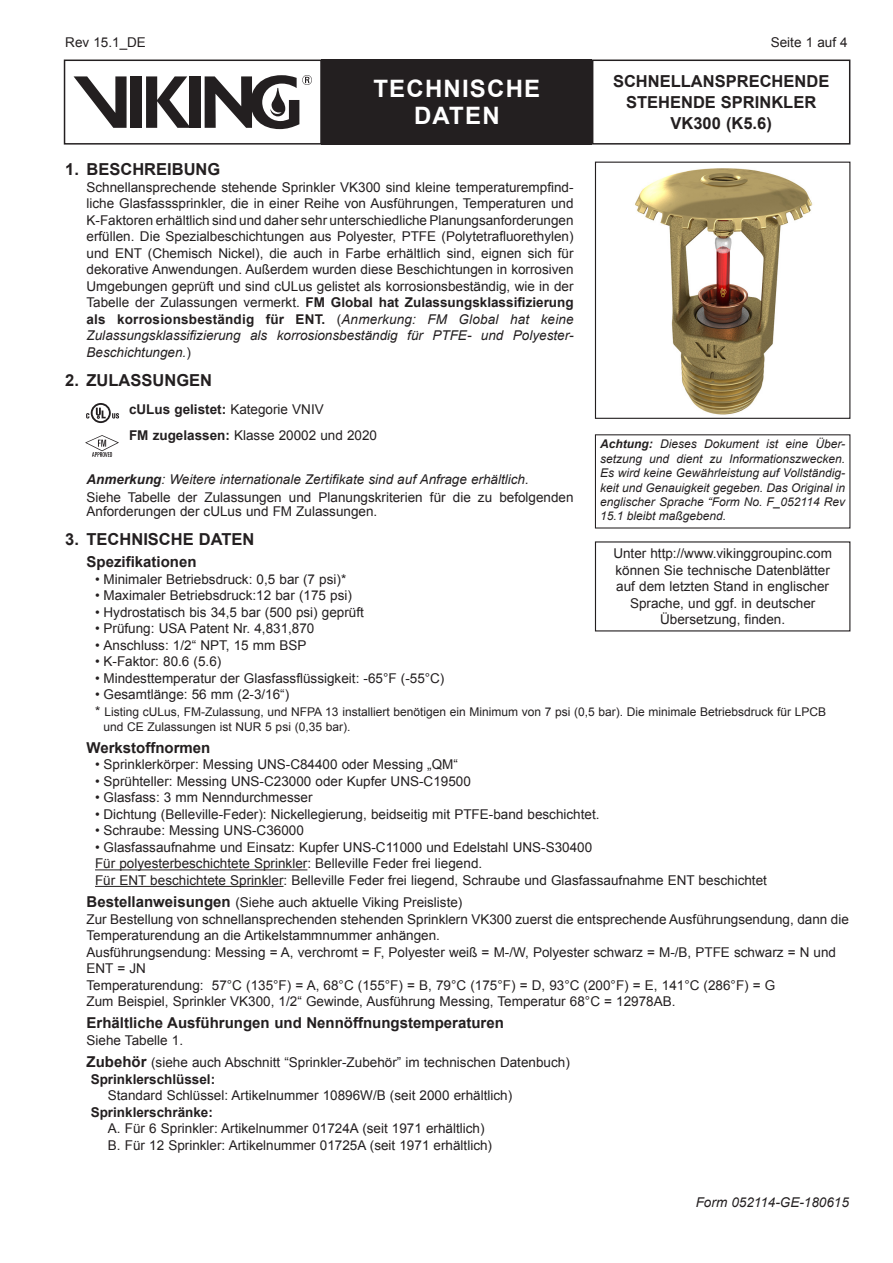
<style>
.page{position:relative;width:893px;height:1263px;background:#fff}
.page>*{position:absolute;margin:0;border:0;box-sizing:border-box;transform-origin:0 0}
.t1{font:700 24px/27px "Arial";letter-spacing:.05em;color:#fff;text-align:center}
.heading_1{font:700 16.5px/21px "Arial";color:#231f20;text-align:center}
.heading_3{font:700 15px "Arial";color:#231f20}
.body{font:13.5px/16.5px "Arial";color:#231f20}
.List_Bullet{font:13.5px "Arial";color:#231f20}
.Indented_nr{font:13.5px "Arial";color:#231f20}
.heading_3-2{font:13.5px "Arial";color:#231f20}
.body-2{font:italic 13.5px "Arial";color:#231f20}
.body-3{font:700 13.5px "Arial";color:#231f20}
.t2{font:italic 12px/14.4px "Arial";color:#231f20;text-align:justify}
.List_Bullet-2{font:12px/15px "Arial";color:#231f20}
.s1{font-weight:700}
.s2{font-style:italic}
.s3{font-weight:400}
.s4{font-size:13.5px}
.s5{font-weight:700;font-size:15px}
</style>
<div class="page">
<div style="left:592px;top:60px;width:258px;height:85px;border:2px solid #231f20"></div>
<div style="left:322px;top:60px;width:270px;height:85px;background:#231f20"></div>
<div style="left:189px;top:76px;width:11px;height:52px;background:#231f20"></div>
<div style="left:131px;top:76px;width:11px;height:52px;background:#231f20"></div>
<svg style="left:146px;top:76px;width:43px;height:52px"></svg>
<svg style="left:74px;top:76px;width:53px;height:52px"></svg>
<svg style="left:205px;top:75px;width:107px;height:54px"></svg>
<div style="left:64px;top:60px;width:258px;height:85px;border:2px solid #231f20"></div>
<hr style="left:95px;top:869px;width:212px;height:1px;background:#231f20">
<hr style="left:95px;top:886px;width:188px;height:1px;background:#231f20">
<svg style="left:112px;top:413px;width:7px;height:5px"></svg>
<svg style="left:91px;top:403px;width:20px;height:20px"></svg>
<svg style="left:93px;top:405px;width:16px;height:16px"></svg>
<svg style="left:96px;top:408px;width:10px;height:10px"></svg>
<svg style="left:86px;top:413px;width:3px;height:5px"></svg>
<svg style="left:85px;top:435px;width:34px;height:22px"></svg>
<img style="left:635px;top:168px;width:178px;height:247px">
<div style="left:595px;top:162px;width:255px;height:257px;border:1px solid #231f20"></div>
<p class="body" style="left:65px;top:34px;width:82px">Rev 15.1_DE</p>
<p class="body" style="left:771px;top:34px;width:78px">Seite 1 auf 4</p>
<h1 class="t1" style="left:373px;top:76px;width:168px">TECHNISCHE<br>DATEN</h1>
<p class="heading_1" style="left:613px;top:71px;width:218px">SCHNELLANSPRECHENDE<br>STEHENDE SPRINKLER<br>VK300 (K5.6)</p>
<p class="heading_1" style="left:65px;top:159px;width:157px">1. BESCHREIBUNG</p>
<p class="body" style="left:87px;top:179px;width:489px;text-align:justify">Schnellansprechende stehende Sprinkler VK300 sind kleine temperaturempfind&shy;liche Glasfasssprinkler, die in einer Reihe von Ausführungen, Temperaturen und K-Faktoren erhältlich sind und daher sehr unterschiedliche Planungsanforderungen erfüllen. Die Spezialbeschichtungen aus Polyester, PTFE (Polytetrafluorethylen) und ENT (Chemisch Nickel), die auch in Farbe erhältlich sind, eignen sich für dekorative Anwendungen. Außerdem wurden diese Beschichtungen in korrosiven Umgebungen geprüft und sind cULus gelistet als korrosionsbeständig, wie in der Tabelle der Zulassungen vermerkt. <span class="s1">FM Global hat Zulassungsklassifizierung als korrosionsbeständig für ENT.</span> (<span class="s2">Anmerkung: FM Global hat keine Zulassungsklassifizierung als korrosionsbeständig für PTFE- und Polyester-Beschichtungen.</span>)</p>
<p class="heading_1" style="left:65px;top:370px;width:148px">2. ZULASSUNGEN</p>
<p class="body-3" style="left:129px;top:401px;width:196px">cULus gelistet: <span class="s3">Kategorie VNIV</span></p>
<p class="body" style="left:129px;top:427px;width:250px"><span class="s1">FM zugelassen:</span> Klasse 20002 und 2020</p>
<p class="body-2" style="left:87px;top:471px;width:444px"><span class="s1">Anmerkung</span>: Weitere internationale Zertifikate sind auf Anfrage erhältlich.</p>
<p class="body" style="left:87px;top:491px;width:489px;line-height:13.5px">Siehe Tabelle der Zulassungen und Planungskriterien für die zu befolgenden<br>Anforderungen der cULus und FM Zulassungen.</p>
<p class="heading_1" style="left:65px;top:529px;width:191px">3. TECHNISCHE DATEN</p>
<p class="heading_3" style="left:87px;top:552px;width:112px">Spezifikationen</p>
<p class="List_Bullet" style="left:95px;top:570px;width:253px">• Minimaler Betriebsdruck: 0,5 bar (7 psi)*</p>
<p class="List_Bullet" style="left:95px;top:587px;width:258px">• Maximaler Betriebsdruck:12 bar (175 psi)</p>
<p class="List_Bullet" style="left:95px;top:603px;width:270px">• Hydrostatisch bis 34,5 bar (500 psi) geprüft</p>
<p class="List_Bullet" style="left:95px;top:620px;width:221px">• Prüfung: USA Patent Nr. 4,831,870</p>
<p class="List_Bullet" style="left:95px;top:636px;width:213px">• Anschluss: 1/2“ NPT, 15 mm BSP</p>
<p class="List_Bullet" style="left:95px;top:653px;width:128px">• K-Faktor: 80.6 (5.6)</p>
<p class="List_Bullet" style="left:95px;top:669px;width:351px">• Mindesttemperatur der Glasfassflüssigkeit: -65°F (-55°C)</p>
<p class="List_Bullet" style="left:95px;top:686px;width:196px">• Gesamtlänge: 56 mm (2-3/16“)</p>
<p class="List_Bullet-2" style="left:104px;top:704px;width:724px;text-indent:-9px"><span class="s4">*</span> Listing cULus, FM-Zulassung, und NFPA 13 installiert benötigen ein Minimum von 7 psi (0,5 bar). Die minimale Betriebsdruck für LPCB und CE Zulassungen ist NUR 5 psi (0,35 bar).</p>
<p class="heading_3" style="left:87px;top:738px;width:125px">Werkstoffnormen</p>
<p class="List_Bullet" style="left:95px;top:756px;width:364px">• Sprinklerkörper: Messing UNS-C84400 oder Messing „QM“</p>
<p class="List_Bullet" style="left:95px;top:772px;width:377px">• Sprühteller: Messing UNS-C23000 oder Kupfer UNS-C19500</p>
<p class="List_Bullet" style="left:95px;top:789px;width:219px">• Glasfass: 3 mm Nenndurchmesser</p>
<p class="List_Bullet" style="left:95px;top:805px;width:506px">• Dichtung (Belleville-Feder): Nickellegierung, beidseitig mit PTFE-band beschichtet.</p>
<p class="List_Bullet" style="left:95px;top:822px;width:210px">• Schraube: Messing UNS-C36000</p>
<p class="List_Bullet" style="left:95px;top:838px;width:499px">• Glasfassaufnahme und Einsatz: Kupfer UNS-C11000 und Edelstahl UNS-S30400</p>
<p class="List_Bullet" style="left:95px;top:855px;width:389px">Für polyesterbeschichtete Sprinkler: Belleville Feder frei liegend.</p>
<p class="List_Bullet" style="left:95px;top:871px;width:673px">Für ENT beschichtete Sprinkler: Belleville Feder frei liegend, Schraube und Glasfassaufnahme ENT beschichtet</p>
<p class="heading_3-2" style="left:87px;top:894px;width:377px"><span class="s5">Bestellanweisungen</span> (Siehe auch aktuelle Viking Preisliste)</p>
<p class="body" style="left:87px;top:911px;width:764px">Zur Bestellung von schnellansprechenden stehenden Sprinklern VK300 zuerst die entsprechende Ausführungsendung, dann die<br>Temperaturendung an die Artikelstammnummer anhängen.</p>
<p class="body" style="left:87px;top:944px;width:751px">Ausführungsendung: Messing = A, verchromt = F, Polyester weiß = M-/W, Polyester schwarz = M-/B, PTFE schwarz = N und<br>ENT = JN</p>
<p class="body" style="left:87px;top:977px;width:690px">Temperaturendung: 57°C (135°F) = A, 68°C (155°F) = B, 79°C (175°F) = D, 93°C (200°F) = E, 141°C (286°F) = G</p>
<p class="body" style="left:87px;top:993px;width:590px">Zum Beispiel, Sprinkler VK300, 1/2“ Gewinde, Ausführung Messing, Temperatur 68°C = 12978AB.</p>
<p class="heading_3" style="left:87px;top:1013px;width:419px">Erhältliche Ausführungen und Nennöffnungstemperaturen</p>
<p class="body" style="left:87px;top:1032px;width:98px">Siehe Tabelle 1.</p>
<p class="heading_3-2" style="left:87px;top:1054px;width:485px"><span class="s5">Zubehör</span> (siehe auch Abschnitt “Sprinkler-Zubehör” im technischen Datenbuch)</p>
<p class="body-3" style="left:91px;top:1070px;width:126px">Sprinklerschlüssel:</p>
<p class="Indented_nr" style="left:108px;top:1087px;width:406px">Standard Schlüssel: Artikelnummer 10896W/B (seit 2000 erhältlich)</p>
<p class="body-3" style="left:91px;top:1103px;width:124px">Sprinklerschränke:</p>
<p class="Indented_nr" style="left:108px;top:1120px;width:378px">A. Für 6 Sprinkler: Artikelnummer 01724A (seit 1971 erhältlich)</p>
<p class="Indented_nr" style="left:108px;top:1136px;width:386px">B. Für 12 Sprinkler: Artikelnummer 01725A (seit 1971 erhältlich)</p>
<p class="t2" style="left:600px;top:437px;width:246px"><span class="s1">Achtung:</span> Dieses Dokument ist eine Über&shy;setzung und dient zu Informationszwecken.<br>Es wird keine Gewährleistung auf Vollständig&shy;keit und Genauigkeit gegeben. Das Original in englischer Sprache “Form No. F_052114 Rev 15.1 bleibt maßgebend.</p>
<p class="body" style="left:613px;top:545px;width:220px;text-align:center">Unter http://www.vikinggroupinc.com können Sie technische Datenblätter auf dem letzten Stand in englischer Sprache, und ggf. in deutscher Übersetzung, finden.</p>
<p class="body-2" style="left:696px;top:1194px;width:155px">Form 052114-GE-180615</p>
</div>
